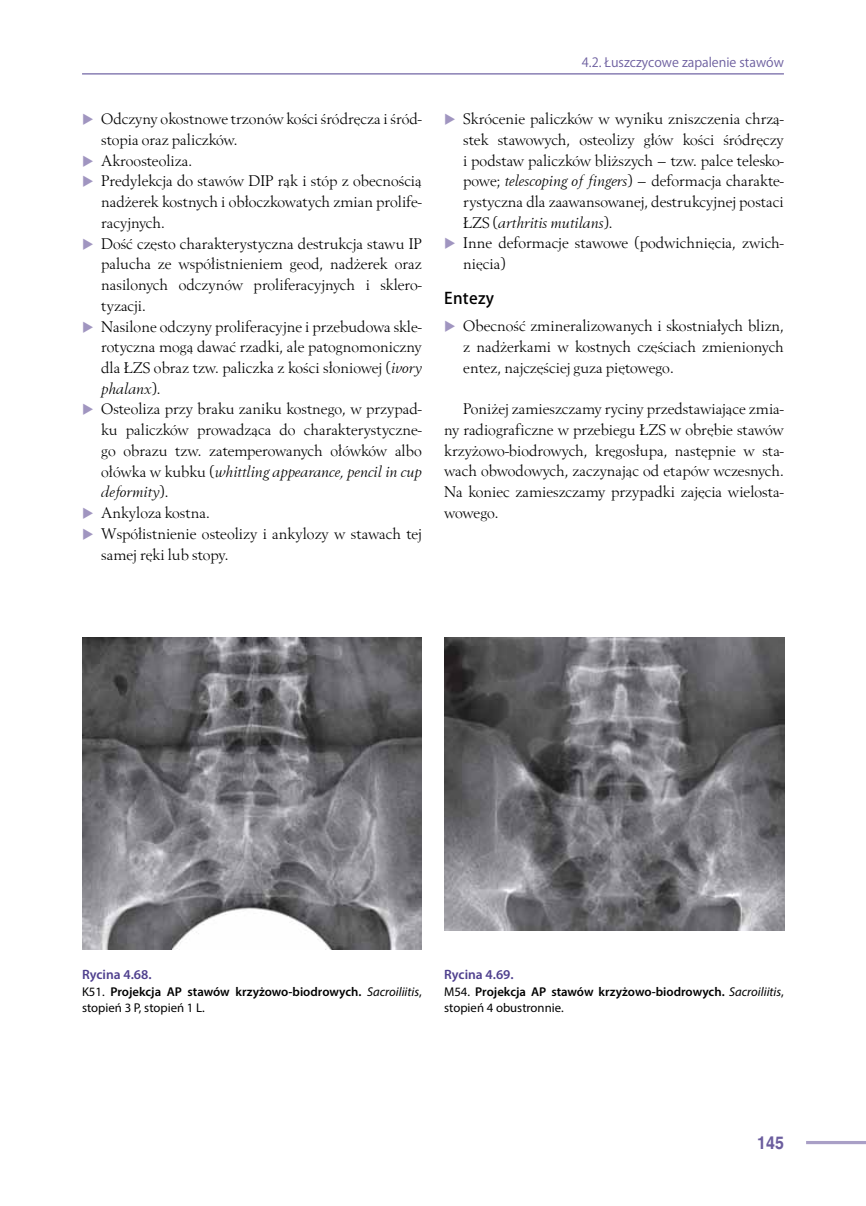
<style>
.page{position:relative;width:866px;height:1206px;background:#fff}
.page>*{position:absolute;margin:0;border:0;box-sizing:border-box;transform-origin:0 0}
.t1{font:700 17.55px "Switzerland";color:#6b5d9e;scale:.91 1}
.t2{font:15.9px/20.7px "Berling TCE";color:#000}
.t3{font:500 15.9px "Koz Go Pr 6 N";letter-spacing:.02em;color:#000}
.t4{font:600 13.5px "Myriad Pro";color:#4f408e}
.t5{font:600 12.75px/15.9px "Myriad Pro";color:#000}
.t6{font:12.75px "Koz Go Pr 6 N";color:#6b5d9e}
.s1{font-style:italic}
.s2{font-weight:400}
.s3{font-weight:400;font-style:italic}
</style>
<div class="page">
<hr style="left:806px;top:1141px;width:60px;height:3px;background:#a99fc6">
<hr style="left:82px;top:73px;width:702px;height:1px;background:#4f408e">
<img style="left:82px;top:637px;width:340px;height:313px">
<img style="left:444px;top:637px;width:340px;height:293px">
<p class="t6" style="left:582px;top:55px;width:203px">4.2. Łuszczycowe zapalenie stawów</p>
<p class="t2" style="left:101px;top:109px;width:322px">Odczyny okostnowe trzonów kości śródręcza i śród&shy;stopia oraz paliczków.<br>Akroosteoliza.<br>Predylekcja do stawów DIP rąk i stóp z obecnością nadżerek kostnych i obłoczkowatych zmian prolife&shy;racyjnych.<br>Dość często charakterystyczna destrukcja stawu IP palucha ze współistnieniem geod, nadżerek oraz nasilonych odczynów proliferacyjnych i sklero&shy;tyzacji.<br>Nasilone odczyny proliferacyjne i przebudowa skle&shy;rotyczna mogą dawać rzadki, ale patognomoniczny dla ŁZS obraz tzw. paliczka z kości słoniowej (<span class="s1">ivory phalanx</span>).<br>Osteoliza przy braku zaniku kostnego, w przypad&shy;ku paliczków prowadząca do charakterystyczne&shy;go obrazu tzw. zatemperowanych ołówków albo ołówka w kubku (<span class="s1">whittling appearance, pencil in cup deformity</span>).<br>Ankyloza kostna.<br>Współistnienie osteolizy i ankylozy w stawach tej samej ręki lub stopy.</p>
<p class="t2" style="left:463px;top:109px;width:322px">Skrócenie paliczków w wyniku zniszczenia chrzą&shy;stek stawowych, osteolizy głów kości śródręczy i podstaw paliczków bliższych – tzw. palce telesko&shy;powe; <span class="s1">telescoping of fingers</span>) – deformacja charakte&shy;rystyczna dla zaawansowanej, destrukcyjnej postaci ŁZS (<span class="s1">arthritis mutilans</span>).<br>Inne deformacje stawowe (podwichnięcia, zwich&shy;nięcia)</p>
<p class="t3" style="left:444px;top:289px;width:51px">Entezy</p>
<p class="t2" style="left:463px;top:316px;width:322px;text-align:justify">Obecność zmineralizowanych i skostniałych blizn, z nadżerkami w kostnych częściach zmienionych entez, najczęściej guza piętowego.</p>
<p class="t2" style="left:444px;top:399px;width:341px;text-align:justify;text-indent:19px">Poniżej zamieszczamy ryciny przedstawiające zmia&shy;ny radiograficzne w przebiegu ŁZS w obrębie stawów krzyżowo-biodrowych, kręgosłupa, następnie w sta&shy;wach obwodowych, zaczynając od etapów wczesnych.<br>Na koniec zamieszczamy przypadki zajęcia wielosta&shy;wowego.</p>
<p class="t4" style="left:82px;top:966px;width:71px">Rycina 4.68.</p>
<p class="t5" style="left:82px;top:984px;width:341px"><span class="s2">K51.</span> Projekcja AP stawów krzyżowo-biodrowych. <span class="s3">Sacroiliitis</span><span class="s2">, stopień 3 P, stopień 1 L.</span></p>
<p class="t4" style="left:444px;top:966px;width:71px">Rycina 4.69.</p>
<p class="t5" style="left:444px;top:984px;width:341px"><span class="s2">M54.</span> Projekcja AP stawów krzyżowo-biodrowych. <span class="s3">Sacroiliitis</span><span class="s2">, stopień 4 obustronnie.</span></p>
<p class="t1" style="left:757px;top:1132px;width:31px">145</p>
</div>
